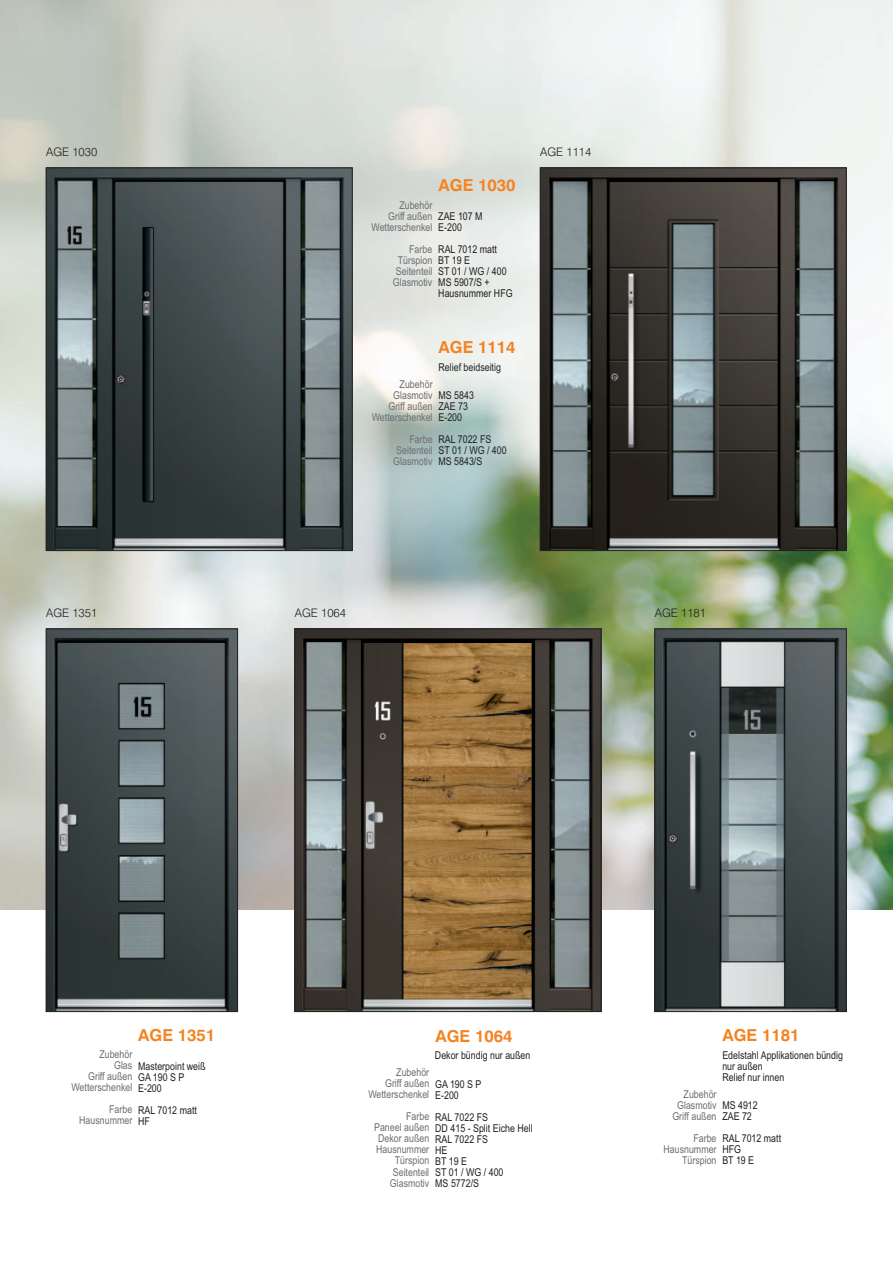
<style>
.page{position:relative;width:893px;height:1263px;background:#fff}
.page>*{position:absolute;margin:0;border:0;box-sizing:border-box;transform-origin:0 0}
.t1{font:700 16.5px "Swiss 721 BT";color:#f58220}
.t2{font:300 11.7px "Swiss 721 BT";color:#231f20}
.t3{font:10.8px/10.9px "Arial Narrow";color:#231f20}
.t4{font:10.8px/10.9px "Arial Narrow";color:#6c6d70;text-align:right}
</style>
<div class="page">
<img style="left:0;top:0;width:893px;height:910px">
<img style="left:297px;top:631px;width:302px;height:379px">
<div style="left:295px;top:629px;width:306px;height:383px;border:1px solid #231f20"></div>
<img style="left:48px;top:170px;width:302px;height:379px">
<svg style="left:116px;top:375px;width:9px;height:9px"></svg>
<div style="left:116px;top:375px;width:9px;height:9px;border:1px solid #231f20;border-radius:50%"></div>
<div style="left:46px;top:168px;width:306px;height:383px;border:1px solid #231f20"></div>
<img style="left:542px;top:170px;width:302px;height:379px">
<svg style="left:610px;top:372px;width:9px;height:9px"></svg>
<div style="left:610px;top:372px;width:9px;height:9px;border:1px solid #231f20;border-radius:50%"></div>
<div style="left:540px;top:168px;width:306px;height:383px;border:1px solid #231f20"></div>
<img style="left:48px;top:631px;width:188px;height:379px">
<div style="left:46px;top:629px;width:192px;height:383px;border:1px solid #231f20"></div>
<img style="left:657px;top:631px;width:187px;height:379px">
<svg style="left:668px;top:834px;width:9px;height:9px"></svg>
<div style="left:668px;top:834px;width:9px;height:9px;border:1px solid #231f20;border-radius:50%"></div>
<div style="left:655px;top:629px;width:191px;height:383px;border:1px solid #231f20"></div>
<p class="t2" style="left:46px;top:147px;width:53px">AGE 1030</p>
<p class="t2" style="left:540px;top:147px;width:53px">AGE 1114</p>
<h1 class="t1" style="left:439px;top:179px;width:79px">AGE 1030</h1>
<p class="t4" style="left:371px;top:201px;width:62px">Zubehör<br>Griff außen<br>Wetterschenkel</p>
<p class="t4" style="left:393px;top:245px;width:41px">Farbe<br>Türspion<br>Seitenteil<br>Glasmotiv</p>
<p class="t3" style="left:438px;top:212px;width:46px">ZAE 107 M<br>E-200</p>
<p class="t3" style="left:438px;top:245px;width:76px">RAL 7012 matt<br>BT 19 E<br>ST 01 / WG / 400<br>MS 5907/S +<br>Hausnummer HFG</p>
<h1 class="t1" style="left:439px;top:341px;width:79px">AGE 1114</h1>
<p class="t3" style="left:438px;top:362px;width:64px">Relief beidseitig</p>
<p class="t4" style="left:372px;top:379px;width:62px">Zubehör<br>Glasmotiv<br>Griff außen<br>Wetterschenkel</p>
<p class="t4" style="left:393px;top:434px;width:41px;text-align:justify;text-indent:16px">Farbe Seitenteil Glasmotiv</p>
<p class="t3" style="left:438px;top:390px;width:37px">MS 5843<br>ZAE 73<br>E-200</p>
<p class="t3" style="left:438px;top:434px;width:70px">RAL 7022 FS<br>ST 01 / WG / 400<br>MS 5843/S</p>
<p class="t2" style="left:46px;top:608px;width:53px">AGE 1351</p>
<p class="t2" style="left:655px;top:608px;width:53px">AGE 1181</p>
<p class="t2" style="left:295px;top:608px;width:53px">AGE 1064</p>
<h1 class="t1" style="left:138px;top:1029px;width:79px">AGE 1351</h1>
<h1 class="t1" style="left:435px;top:1029px;width:79px">AGE 1064</h1>
<h1 class="t1" style="left:722px;top:1029px;width:79px">AGE 1181</h1>
<p class="t4" style="left:71px;top:1050px;width:62px">Zubehör<br>Glas<br>Griff außen<br>Wetterschenkel</p>
<p class="t4" style="left:79px;top:1105px;width:55px">Farbe<br>Hausnummer</p>
<p class="t3" style="left:138px;top:1061px;width:69px">Masterpoint weiß<br>GA 190 S P<br>E-200</p>
<p class="t3" style="left:138px;top:1105px;width:60px">RAL 7012 matt<br>HF</p>
<p class="t3" style="left:435px;top:1051px;width:97px">Dekor bündig nur außen</p>
<p class="t4" style="left:368px;top:1068px;width:62px">Zubehör<br>Griff außen<br>Wetterschenkel</p>
<p class="t4" style="left:374px;top:1112px;width:57px">Farbe<br>Paneel außen<br>Dekor außen<br>Hausnummer<br>Türspion<br>Seitenteil<br>Glasmotiv</p>
<p class="t3" style="left:435px;top:1079px;width:48px">GA 190 S P<br>E-200</p>
<p class="t3" style="left:435px;top:1113px;width:99px">RAL 7022 FS<br>DD 415 - Split Eiche Hell<br>RAL 7022 FS<br>HE<br>BT 19 E<br>ST 01 / WG / 400<br>MS 5772/S</p>
<p class="t3" style="left:722px;top:1050px;width:122px">Edelstahl Applikationen bündig nur außen<br>Relief nur innen</p>
<p class="t4" style="left:672px;top:1089px;width:46px">Zubehör<br>Glasmotiv<br>Griff außen</p>
<p class="t4" style="left:663px;top:1133px;width:55px">Farbe<br>Hausnummer<br>Türspion</p>
<p class="t3" style="left:722px;top:1101px;width:37px">MS 4912<br>ZAE 72</p>
<p class="t3" style="left:722px;top:1134px;width:60px">RAL 7012 matt<br>HFG<br>BT 19 E</p>
</div>
